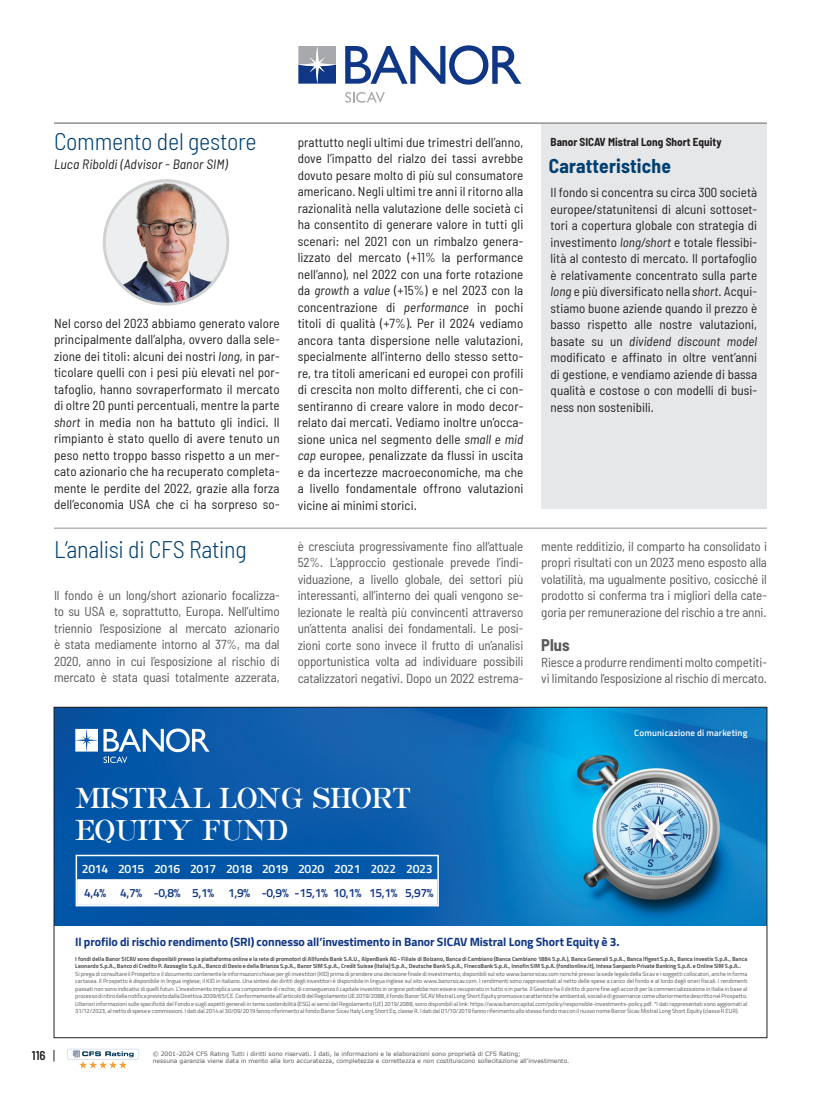
<style>
.page{position:relative;width:821px;height:1093px;background:#fff}
.page>*{position:absolute;margin:0;border:0;box-sizing:border-box;transform-origin:0 0}
.t1{font:800 26.85px/32.1px "Sackers Roman Std";letter-spacing:-.03em;color:#fff;scale:.88 1}
.t2{font:300 semi-condensed 24px "Barlow";letter-spacing:-.01em;color:#004071}
.t3{font:700 semi-condensed 19.5px "Barlow";letter-spacing:.01em;color:#004071}
.t4{font:700 semi-condensed 16.5px "Barlow";color:#57585a}
.t5{font:italic semi-condensed 13.5px "Barlow";letter-spacing:.01em;color:#231f20}
.t6{font:semi-condensed 13.05px/16.5px "Barlow";letter-spacing:.01em;color:#231f20;text-align:justify}
.t7{font:semi-condensed 13.05px/16.5px "Barlow";letter-spacing:-.01em;color:#57585a;text-align:justify}
.t8{font:600 semi-condensed 12.75px "Barlow";color:#231f20}
.t9{font:600 12.15px "Titillium Web";letter-spacing:-.025em;color:#fff}
.t10{font:700 12px "Titillium Web";letter-spacing:-.005em;color:#103785}
.t11{font:600 12px "Titillium Web";letter-spacing:-.025em;color:#103785}
.t12{font:700 semi-condensed 11.25px "Barlow";color:#231f20}
.t13{font:600 9px "Titillium Web";letter-spacing:.025em;color:#fff}
.t14{font:6px/7.5px "Titillium Web";color:#57585a;text-align:justify}
.t15{font:700 6px/7.5px "Titillium Web";color:#57585a}
.t16{font:6px/7.2px "Verdana";color:#57585a}
.s1{font-style:italic}
.s2{font-family:"Engravers";font-weight:400;font-size:29.7px}
.s3{font-family:"Engravers";font-weight:400;font-size:29.4px}
</style>
<div class="page">
<hr style="left:54px;top:122px;width:713px;height:2px;background:#231f20">
<hr style="left:54px;top:528px;width:713px;height:1px;background:#231f20">
<svg style="left:67px;top:1049px;width:72px;height:19px"></svg>
<div style="left:541px;top:125px;width:226px;height:384px;background:#e6e7e9"></div>
<img style="left:56px;top:709px;width:709px;height:216px">
<svg style="left:75px;top:728px;width:135px;height:35px"></svg>
<svg style="left:79px;top:879px;width:357px;height:24px"></svg>
<div style="left:76px;top:855px;width:363px;height:51px;border:2px solid #fff"></div>
<img style="left:104px;top:181px;width:124px;height:123px;border-radius:62px">
<div style="left:103px;top:179px;width:126px;height:127px;border:3px solid #d1d2d4;border-radius:50%"></div>
<svg style="left:345px;top:92px;width:40px;height:11px"></svg>
<svg style="left:345px;top:45px;width:176px;height:40px"></svg>
<svg style="left:298px;top:46px;width:38px;height:38px"></svg>
<h2 class="t2" style="left:54px;top:126px;width:204px">Commento del gestore</h2>
<p class="t5" style="left:54px;top:155px;width:175px">Luca Riboldi (Advisor - Banor SIM)</p>
<p class="t6" style="left:54px;top:314px;width:227px">Nel corso del 2023 abbiamo generato valore principalmente dall’alpha, ovvero dalla sele&shy;zione dei titoli: alcuni dei nostri <span class="s1">long</span>, in par&shy;ticolare quelli con i pesi più elevati nel por&shy;tafoglio, hanno sovraperformato il mercato di oltre 20 punti percentuali, mentre la parte <span class="s1">short</span> in media non ha battuto gli indici. Il rimpianto è stato quello di avere tenuto un peso netto troppo basso rispetto a un mer&shy;cato azionario che ha recuperato completa&shy;mente le perdite del 2022, grazie alla forza dell’economia USA che ci ha sorpreso so-</p>
<h2 class="t2" style="left:54px;top:534px;width:194px">L’analisi di CFS Rating</h2>
<p class="t7" style="left:54px;top:586px;width:227px">Il fondo è un long/short azionario focalizza&shy;to su USA e, soprattutto, Europa. Nell’ultimo triennio l’esposizione al mercato azionario è stata mediamente intorno al 37%, ma dal 2020, anno in cui l’esposizione al rischio di mercato è stata quasi totalmente azzerata,</p>
<p class="t6" style="left:298px;top:133px;width:227px">prattutto negli ultimi due trimestri dell’anno, dove l’impatto del rialzo dei tassi avrebbe dovuto pesare molto di più sul consumatore americano. Negli ultimi tre anni il ritorno alla razionalità nella valutazione delle società ci ha consentito di generare valore in tutti gli scenari: nel 2021 con un rimbalzo genera&shy;lizzato del mercato (+11% la performance nell’anno), nel 2022 con una forte rotazione da <span class="s1">growth</span> a <span class="s1">value</span> (+15%) e nel 2023 con la concentrazione di <span class="s1">performance</span> in pochi titoli di qualità (+7%). Per il 2024 vediamo ancora tanta dispersione nelle valutazioni, specialmente all’interno dello stesso setto&shy;re, tra titoli americani ed europei con profili di crescita non molto differenti, che ci con&shy;sentiranno di creare valore in modo decor&shy;relato dai mercati. Vediamo inoltre un’occa&shy;sione unica nel segmento delle <span class="s1">small e mid cap</span> europee, penalizzate da flussi in uscita e da incertezze macroeconomiche, ma che a livello fondamentale offrono valutazioni vicine ai minimi storici.</p>
<p class="t7" style="left:298px;top:537px;width:227px">è cresciuta progressivamente fino all’attuale 52%. L’approccio gestionale prevede l’indi&shy;viduazione, a livello globale, dei settori più interessanti, all’interno dei quali vengono se&shy;lezionate le realtà più convincenti attraverso un’attenta analisi dei fondamentali. Le posi&shy;zioni corte sono invece il frutto di un’analisi opportunistica volta ad individuare possibili catalizzatori negativi. Dopo un 2022 estrema-</p>
<p class="t12" style="left:550px;top:135px;width:172px">Banor SICAV Mistral Long Short Equity</p>
<h3 class="t3" style="left:549px;top:154px;width:124px">Caratteristiche</h3>
<p class="t6" style="left:550px;top:184px;width:208px">Il fondo si concentra su circa 300 società europee/statunitensi di alcuni sottoset&shy;tori a copertura globale con strategia di investimento <span class="s1">long/short</span> e totale flessibi&shy;lità al contesto di mercato. Il portafoglio è relativamente concentrato sulla parte <span class="s1">long</span> e più diversificato nella <span class="s1">short</span>. Acqui&shy;stiamo buone aziende quando il prezzo è basso rispetto alle nostre valutazioni, basate su un <span class="s1">dividend discount model </span>modificato e affinato in oltre vent’anni di gestione, e vendiamo aziende di bassa qualità e costose o con modelli di busi&shy;ness non sostenibili.</p>
<p class="t7" style="left:541px;top:537px;width:227px">mente redditizio, il comparto ha consolidato i propri risultati con un 2023 meno esposto alla volatilità, ma ugualmente positivo, cosicché il prodotto si conferma tra i migliori della cate&shy;goria per remunerazione del rischio a tre anni.</p>
<p class="t4" style="left:541px;top:634px;width:30px">Plus</p>
<p class="t7" style="left:541px;top:653px;width:227px">Riesce a produrre rendimenti molto competiti&shy;vi limitando l’esposizione al rischio di mercato.</p>
<p class="t13" style="left:634px;top:725px;width:115px">Comunicazione di marketing</p>
<h1 class="t1" style="left:75px;top:781px;width:383px">MISTRAL LON<span class="s2">G</span> SHORT<br>EQ<span class="s2">U</span>ITY F<span class="s3">U</span>ND</h1>
<p class="t9" style="left:82px;top:859px;width:352px">2014 2015 2016 2017 2018 2019 2020 2021 2022 2023</p>
<p class="t11" style="left:84px;top:883px;width:351px">4,4% 4,7% -0,8% 5,1% 1,9% -0,9% -15,1% 10,1% 15,1% 5,97%</p>
<p class="t10" style="left:75px;top:932px;width:545px">Il profilo di rischio rendimento (SRI) connesso all’investimento in Banor SICAV Mistral Long Short Equity è 3.</p>
<p class="t15" style="left:75px;top:954px;width:673px">I fondi della Banor SICAV sono disponibili presso la piattaforma online e la rete di promotori di Allfunds Bank S.A.U., AlpenBank AG - Filiale di Bolzano, Banca di Cambiano (Banca Cambiano 1884 S.p.A.), Banca Generali S.p.A., Banca lfigest S.p.A., Banca Investis S.p.A., Banca<br>Leonardo S.p.A., Banco di Credito P. Azzoaglio S.p.A., Banco di Desio e della Brianza S.p.A., Banor SIM S.p.A., Credit Suisse (Italia) S.p.A., Deutsche Bank S.p.A., FinecoBank S.p.A., Innofin SIM S.p.A. (fondionline.it), Intesa Sanpaolo Private Banking S.p.A. e Online SIM S.p.A..</p>
<p class="t14" style="left:75px;top:969px;width:673px">Si prega di consultare il Prospetto e il documento contenente le informazioni chiave per gli investitori (KID) prima di prendere una decisione finale di investimento, disponibili sul sito www.banorsicav.com nonché presso la sede legale della Sicav e i soggetti collocatori, anche in forma cartacea. Il Prospetto è disponibile in lingua inglese; il KID in italiano. Una sintesi dei diritti degli investitori è disponibile in lingua inglese sul sito www.banorsicav.com. I rendimenti sono rappresentati al netto delle spese a carico del fondo e al lordo degli oneri fiscali. I rendimenti passati non sono indicativi di quelli futuri. L’investimento implica una componente di rischio, di conseguenza il capitale investito in origine potrebbe non essere recuperato in tutto o in parte. Il Gestore ha il diritto di porre fine agli accordi per la commercializzazione in Italia in base al processo di ritiro della notifica previsto dalla Direttiva 2009/65/CE. Conformemente all’articolo 8 del Regolamento UE 2019/2088, il fondo Banor SICAV Mistral Long Short Equity promuove caratteristiche ambientali, sociali e di governance come ulteriormente descritto nel Prospetto.<br>Ulteriori informazioni sulle specificità del Fondo e sugli aspetti generali in tema sostenibilità (ESG) ai sensi del Regolamento (UE) 2019/2088, sono disponibili al link: https://www.banorcapital.com/policy/responsible-investments-policy.pdf. *I dati rappresentati sono aggiornati al 31/12/2023, al netto di spese e commissioni. I dati dal 2014 al 30/09/2019 fanno riferimento al fondo Banor Sicav Italy Long Short Eq. classe R. I dati dal 01/10/2019 fanno riferimento allo stesso fondo ma con il nuovo nome Banor Sicav Mistral Long Short Equity (classe R EUR).</p>
<p class="t8" style="left:32px;top:1047px;width:15px">116</p>
<p class="t16" style="left:153px;top:1049px;width:418px">© 2001-2024 CFS Rating Tutti i diritti sono riservati. I dati, le informazioni e le elaborazioni sono proprietà di CFS Rating;<br>nessuna garanzia viene data in merito alla loro accuratezza, completezza e correttezza e non costituiscono sollecitazione all’investimento.</p>
</div>
